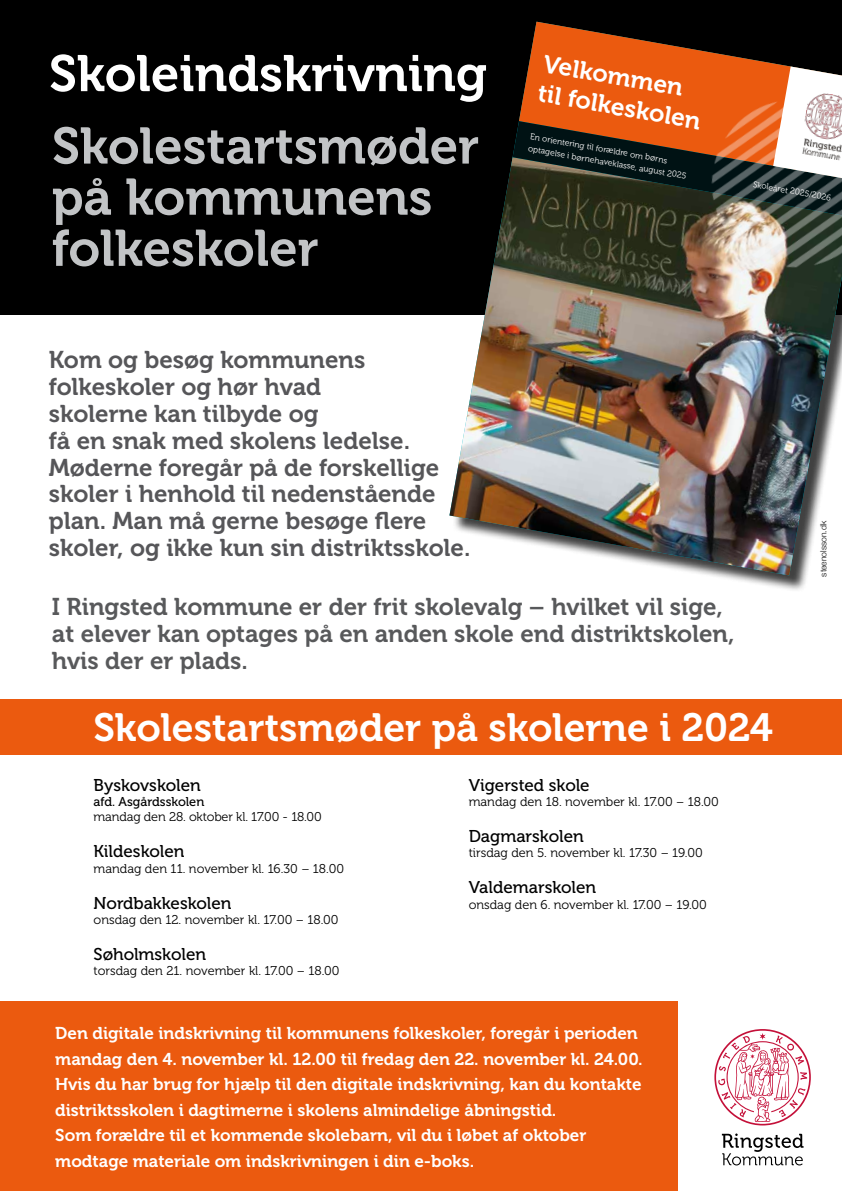
<style>
.page{position:relative;width:842px;height:1191px;background:#fff}
.page>*{position:absolute;margin:0;border:0;box-sizing:border-box;transform-origin:0 0}
.t1{font:51.1px/51.1px "Museo 700";color:#c2c4c6}
.t2{font:51px "Museo 700";color:#fff}
.t3{font:39.2px "Museo 700";color:#fff}
.t4{font:24.7px/29.6px "Museo 700";color:#fff}
.t5{font:24.2px/26.8px "Museo 700";color:#565659}
.t6{font:24.2px/26.9px "Museo 700";color:#58595b}
.t7{font:17px/25.6px "Museo 700";color:#fff}
.t8{font:17px "Museo 500";color:#000}
.t9{font:12.8px "Museo 500";color:#000}
.t10{font:12.7px "Museo 300";color:#000}
.t11{font:8.5px/12.2px "Museo 300";color:#fff}
.t12{font:300 8.5px "Helvetica Neue";color:#000}
</style>
<div class="page">
<div style="left:0;top:1001px;width:842px;height:190px;background:#eb5a0f"></div>
<div style="left:0;top:699px;width:842px;height:55px;background:#eb5a0f"></div>
<div style="left:0;top:0;width:842px;height:315px;background:#000"></div>
<div style="left:678px;top:998px;width:164px;height:193px;background:#fff"></div>
<svg style="left:722px;top:1133px;width:81px;height:32px"></svg>
<svg style="left:714px;top:1029px;width:97px;height:96px"></svg>
<div style="left:452px;top:25px;width:390px;height:567px;background:#000;opacity:.75"></div>
<svg style="left:452px;top:25px;width:67px;height:132px"></svg>
<img style="left:449px;top:157px;width:393px;height:418px">
<svg style="left:519px;top:22px;width:323px;height:44px"></svg>
<img style="left:690px;top:220px;width:152px;height:64px">
<svg style="left:509px;top:66px;width:333px;height:154px;background:#864f2c"></svg>
<img style="left:799px;top:91px;width:43px;height:70px">
<h2 class="t2" style="left:49px;top:45px;width:440px">Skoleindskrivning</h2>
<h1 class="t1" style="left:52px;top:121px;width:429px">Skolestartsmøder på kommunens folkeskoler</h1>
<h3 class="t4" style="left:546px;top:49px;width:166px;rotate:10deg">Velkommen til folkeskolen</h3>
<p class="t11" style="left:531px;top:130px;width:162px;rotate:10deg">En orientering til forældre om børns optagelse i børnehaveklasse, august 2025</p>
<p class="t11" style="left:754px;top:178px;width:80px;rotate:10deg">Skoleåret 2025/2026</p>
<p class="t5" style="left:49px;top:347px;width:423px">Kom og besøg kommunens folkeskoler og hør hvad<br>skolerne kan tilbyde og<br>få en snak med skolens ledelse.<br>Møderne foregår på de forskellige skoler i henhold til nedenstående plan. Man må gerne besøge flere skoler, og ikke kun sin distriktsskole.</p>
<h3 class="t6" style="left:52px;top:594px;width:684px">I Ringsted kommune er der frit skolevalg – hvilket vil sige, at elever kan optages på en anden skole end distriktskolen, hvis der er plads.</h3>
<p class="t12" style="left:818px;top:576px;width:57px;rotate:-90deg">steenolsson.dk</p>
<h3 class="t3" style="left:93px;top:706px;width:681px">Skolestartsmøder på skolerne i 2024</h3>
<p class="t8" style="left:94px;top:775px;width:109px">Byskovskolen</p>
<p class="t9" style="left:94px;top:794px;width:112px">afd. Asgårdsskolen</p>
<p class="t10" style="left:94px;top:810px;width:230px">mandag den 28. oktober kl. 17.00 - 18.00</p>
<p class="t8" style="left:94px;top:842px;width:92px">Kildeskolen</p>
<p class="t10" style="left:94px;top:861px;width:252px">mandag den 11. november kl. 16.30 – 18.00</p>
<p class="t8" style="left:94px;top:893px;width:139px">Nordbakkeskolen</p>
<p class="t10" style="left:94px;top:912px;width:246px">onsdag den 12. november kl. 17.00 – 18.00</p>
<p class="t8" style="left:94px;top:944px;width:114px">Søholmskolen</p>
<p class="t10" style="left:94px;top:963px;width:247px">torsdag den 21. november kl. 17.00 – 18.00</p>
<p class="t8" style="left:469px;top:775px;width:122px">Vigersted skole</p>
<p class="t10" style="left:469px;top:794px;width:252px">mandag den 18. november kl. 17.00 – 18.00</p>
<p class="t8" style="left:469px;top:826px;width:117px">Dagmarskolen</p>
<p class="t10" style="left:469px;top:846px;width:235px">tirsdag den 5. november kl. 17.30 – 19.00</p>
<p class="t8" style="left:469px;top:878px;width:129px">Valdemarskolen</p>
<p class="t10" style="left:469px;top:897px;width:240px">onsdag den 6. november kl. 17.00 – 19.00</p>
<p class="t7" style="left:55px;top:1020px;width:589px">Den digitale indskrivning til kommunens folkeskoler, foregår i perioden mandag den 4. november kl. 12.00 til fredag den 22. november kl. 24.00.<br>Hvis du har brug for hjælp til den digitale indskrivning, kan du kontakte distriktsskolen i dagtimerne i skolens almindelige åbningstid.<br>Som forældre til et kommende skolebarn, vil du i løbet af oktober modtage materiale om indskrivningen i din e-boks.</p>
</div>
